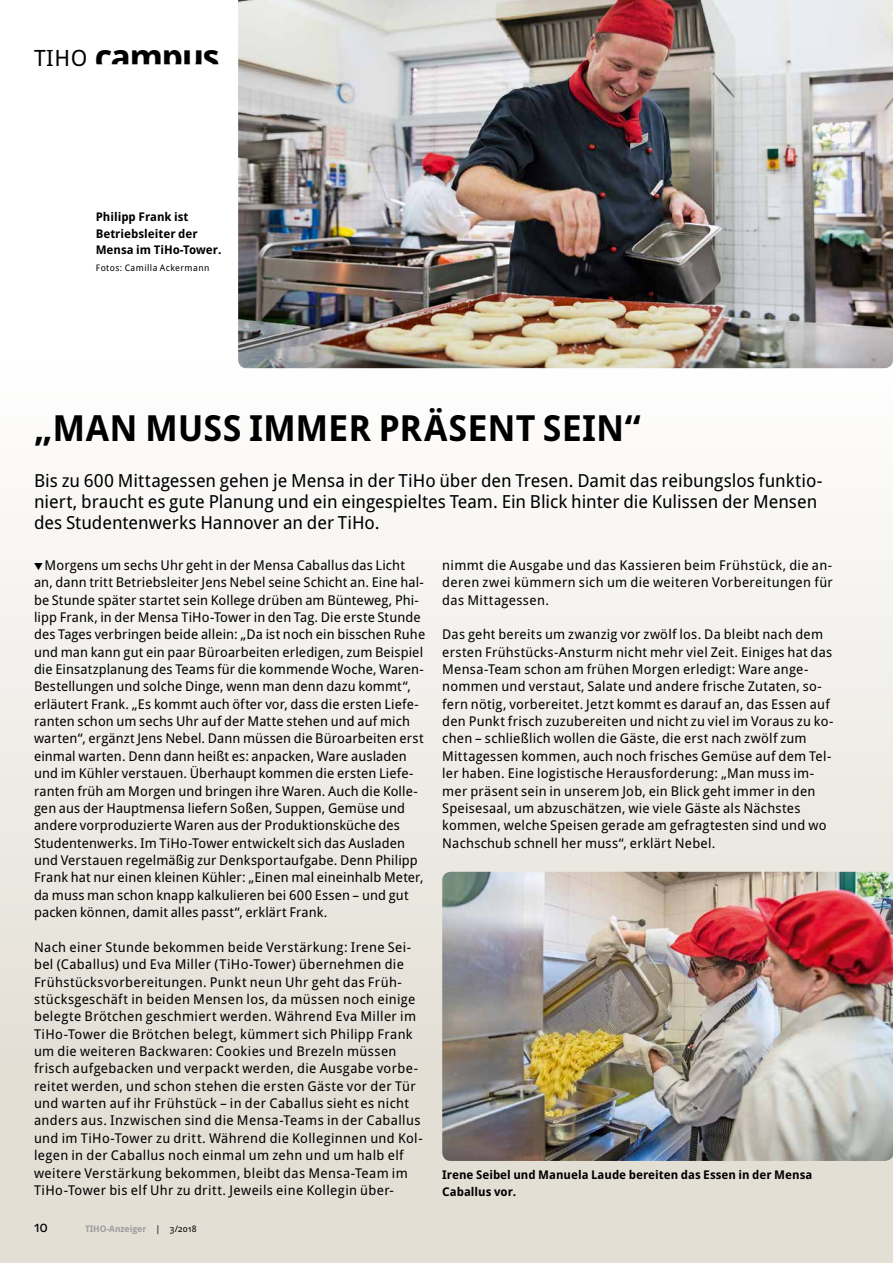
<style>
.page{position:relative;width:893px;height:1263px;background:#fff}
.page>*{position:absolute;margin:0;border:0;box-sizing:border-box;transform-origin:0 0}
.t1{font:700 36px "Droid Sans Pro";letter-spacing:-.005em;color:#000}
.t2{font:18px/21px "Droid Sans Pro";color:#000}
.t3{font:15px "Droid Sans Pro";color:#000}
.t4{font:13.5px/17.4px "Droid Sans Pro";letter-spacing:.015em;color:#000}
.t5{font:700 12px/16.5px "Droid Sans Pro";color:#000}
.t6{font:9px "Droid Sans Pro";letter-spacing:.05em;color:#000}
.t7{font:700 9px "Droid Sans Pro";letter-spacing:-.01em;color:#9c9d9d}
.s1{font-weight:400;font-size:22.5px}
.s2{font-weight:400;color:#000}
</style>
<div class="page">
<div style="left:0;top:351px;width:893px;height:912px;background:linear-gradient(to bottom,#fefdfd,#dfdace)"></div>
<img style="left:238px;top:0;width:655px;height:368px">
<img style="left:442px;top:872px;width:451px;height:289px">
<svg style="left:34px;top:563px;width:9px;height:7px"></svg>
<p class="t1" style="left:34px;top:31px;width:187px"><span class="s1">TIHO</span> campus</p>
<p class="t5" style="left:96px;top:208px;width:127px">Philipp Frank ist<br>Betriebsleiter der<br>Mensa im TiHo-Tower.</p>
<p class="t6" style="left:96px;top:261px;width:115px">Fotos: Camilla Ackermann</p>
<p class="t1" style="left:34px;top:402px;width:608px">„MAN MUSS IMMER PRÄSENT SEIN“</p>
<p class="t2" style="left:34px;top:470px;width:790px">Bis zu 600 Mittagessen gehen je Mensa in der TiHo über den Tresen. Damit das reibungslos funktio&shy;niert, braucht es gute Planung und ein eingespieltes Team. Ein Blick hinter die Kulissen der Mensen des Studentenwerks Hannover an der TiHo.</p>
<p class="t4" style="left:34px;top:556px;width:393px;text-indent:11px">Morgens um sechs Uhr geht in der Mensa Caballus das Licht an, dann tritt Betriebsleiter Jens Nebel seine Schicht an. Eine hal&shy;be Stunde später startet sein Kollege drüben am Bünteweg, Phi&shy;lipp Frank, in der Mensa TiHo-Tower in den Tag. Die erste Stunde des Tages verbringen beide allein: „Da ist noch ein bisschen Ruhe und man kann gut ein paar Büroarbeiten erledigen, zum Beispiel die Einsatzplanung des Teams für die kommende Woche, Waren-Bestellungen und solche Dinge, wenn man denn dazu kommt“, erläutert Frank. „Es kommt auch öfter vor, dass die ersten Liefe&shy;ranten schon um sechs Uhr auf der Matte stehen und auf mich warten“, ergänzt Jens Nebel. Dann müssen die Büroarbeiten erst einmal warten. Denn dann heißt es: anpacken, Ware ausladen und im Kühler verstauen. Überhaupt kommen die ersten Liefe&shy;ranten früh am Morgen und bringen ihre Waren. Auch die Kolle&shy;gen aus der Hauptmensa liefern Soßen, Suppen, Gemüse und andere vorproduzierte Waren aus der Produktionsküche des Studentenwerks. Im TiHo-Tower entwickelt sich das Ausladen und Verstauen regelmäßig zur Denksportaufgabe. Denn Philipp Frank hat nur einen kleinen Kühler: „Einen mal eineinhalb Meter, da muss man schon knapp kalkulieren bei 600 Essen – und gut packen können, damit alles passt“, erklärt Frank.</p>
<p class="t4" style="left:34px;top:938px;width:390px">Nach einer Stunde bekommen beide Verstärkung: Irene Sei&shy;bel (Caballus) und Eva Miller (TiHo-Tower) übernehmen die Frühstücksvorbereitungen. Punkt neun Uhr geht das Früh&shy;stücksgeschäft in beiden Mensen los, da müssen noch einige belegte Brötchen geschmiert werden. Während Eva Miller im TiHo-Tower die Brötchen belegt, kümmert sich Philipp Frank um die weiteren Backwaren: Cookies und Brezeln müssen frisch aufgebacken und verpackt werden, die Ausgabe vorbe&shy;reitet werden, und schon stehen die ersten Gäste vor der Tür und warten auf ihr Frühstück – in der Caballus sieht es nicht anders aus. Inzwischen sind die Mensa-Teams in der Caballus und im TiHo-Tower zu dritt. Während die Kolleginnen und Kol&shy;legen in der Caballus noch einmal um zehn und um halb elf weitere Verstärkung bekommen, bleibt das Mensa-Team im TiHo-Tower bis elf Uhr zu dritt. Jeweils eine Kollegin über-</p>
<p class="t4" style="left:442px;top:556px;width:392px;text-align:justify">nimmt die Ausgabe und das Kassieren beim Frühstück, die an&shy;deren zwei kümmern sich um die weiteren Vorbereitungen für das Mittagessen.</p>
<p class="t4" style="left:442px;top:625px;width:393px">Das geht bereits um zwanzig vor zwölf los. Da bleibt nach dem ersten Frühstücks-Ansturm nicht mehr viel Zeit. Einiges hat das Mensa-Team schon am frühen Morgen erledigt: Ware ange&shy;nommen und verstaut, Salate und andere frische Zutaten, so&shy;fern nötig, vorbereitet. Jetzt kommt es darauf an, das Essen auf den Punkt frisch zuzubereiten und nicht zu viel im Voraus zu ko&shy;chen – schließlich wollen die Gäste, die erst nach zwölf zum Mittagessen kommen, auch noch frisches Gemüse auf dem Tel&shy;ler haben. Eine logistische Herausforderung: „Man muss im&shy;mer präsent sein in unserem Job, ein Blick geht immer in den Speisesaal, um abzuschätzen, wie viele Gäste als Nächstes kommen, welche Speisen gerade am gefragtesten sind und wo Nachschub schnell her muss“, erklärt Nebel.</p>
<p class="t5" style="left:442px;top:1166px;width:372px">Irene Seibel und Manuela Laude bereiten das Essen in der Mensa<br>Caballus vor.</p>
<p class="t3" style="left:34px;top:1216px;width:16px">10</p>
<p class="t7" style="left:85px;top:1222px;width:113px">TIHO-Anzeiger <span class="s2">| 3/2018</span></p>
</div>
